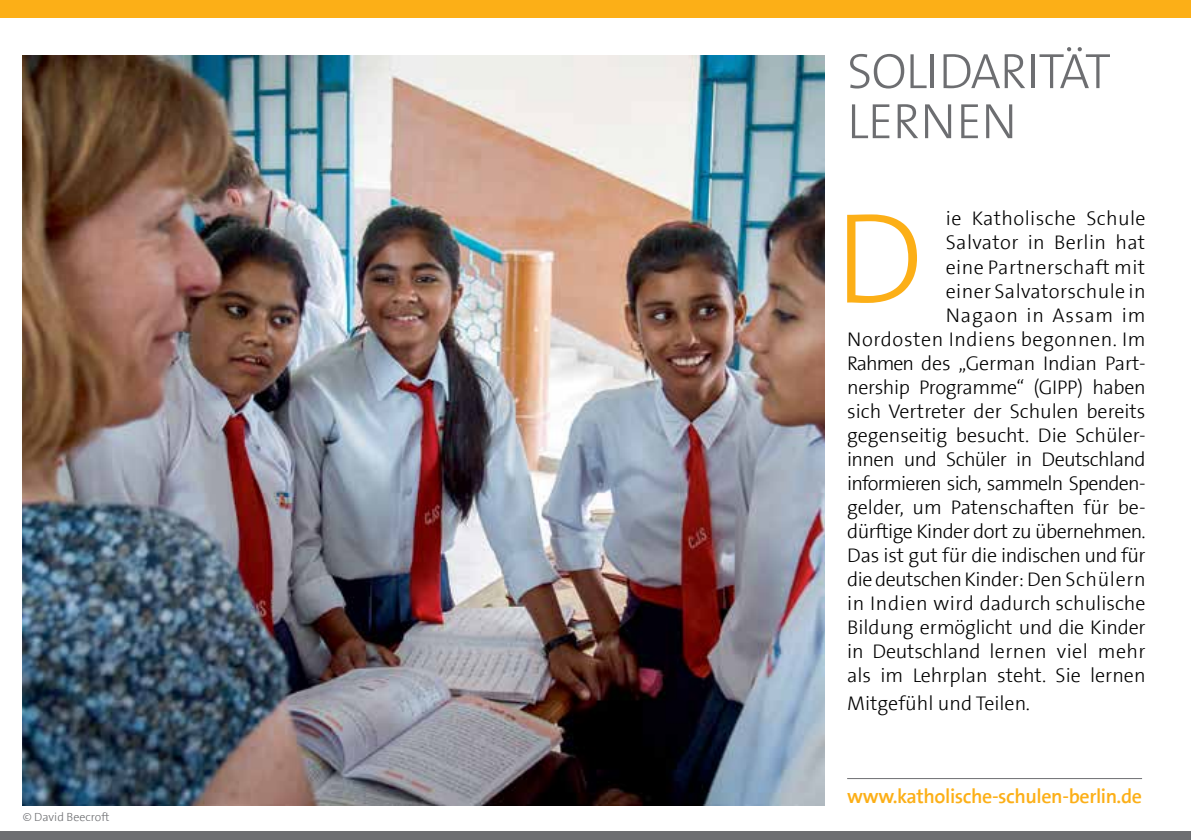
<style>
.page{position:relative;width:1191px;height:840px;background:#fff}
.page>*{position:absolute;margin:0;border:0;box-sizing:border-box;transform-origin:0 0}
.t1{font:300 129.8px "The Sans Basic";color:#fcaf17}
.t2{font:300 50px/50px "The Sans Basic";letter-spacing:-.01em;color:#6d6e71}
.t3{font:300 20px/24px "The Sans Basic";color:#000;text-align:right}
.t4{font:300 20px "The Sans Basic";letter-spacing:-.02em;color:#fcaf17}
.t5{font:300 12px "The Sans Basic";color:#6d6e71}
</style>
<div class="page">
<div style="left:0;top:831px;width:595px;height:8px;background:#6d6e71"></div>
<div style="left:0;top:0;width:595px;height:17px;background:#fcaf17"></div>
<div style="left:595px;top:831px;width:596px;height:8px;background:#6d6e71"></div>
<div style="left:595px;top:0;width:596px;height:17px;background:#fcaf17"></div>
<hr style="left:847px;top:777px;width:295px;height:1px;background:#6d6e71">
<img style="left:23px;top:55px;width:801px;height:750px">
<p class="t5" style="left:23px;top:808px;width:88px">© David Beecroft</p>
<h2 class="t2" style="left:847px;top:47px;width:265px">Solidarität lernen</h2>
<p class="t3" style="left:847px;top:207px;width:300px">ie Katholische Schule<br>Salvator in Berlin hat<br>eine Partnerschaft mit<br>einer Salvatorschule in<br>Nagaon in Assam im<br>Nordosten Indiens begonnen. Im<br>Rahmen des „German Indian Part&shy;nership Programme“ (GIPP) haben sich Vertreter der Schulen bereits gegenseitig besucht. Die Schüler&shy;innen und Schüler in Deutschland informieren sich, sammeln Spenden&shy;gelder, um Patenschaften für be&shy;dürftige Kinder dort zu übernehmen.<br>Das ist gut für die indischen und für die deutschen Kinder: Den Schülern in Indien wird dadurch schulische<br>Bildung ermöglicht und die Kinder in Deutschland lernen viel mehr als im Lehrplan steht. Sie lernen</p>
<p class="t3" style="left:847px;top:691px;width:184px">Mitgefühl und Teilen.</p>
<h1 class="t1" style="left:834px;top:175px;width:91px">D</h1>
<p class="t4" style="left:847px;top:783px;width:296px">www.katholische-schulen-berlin.de</p>
</div>
